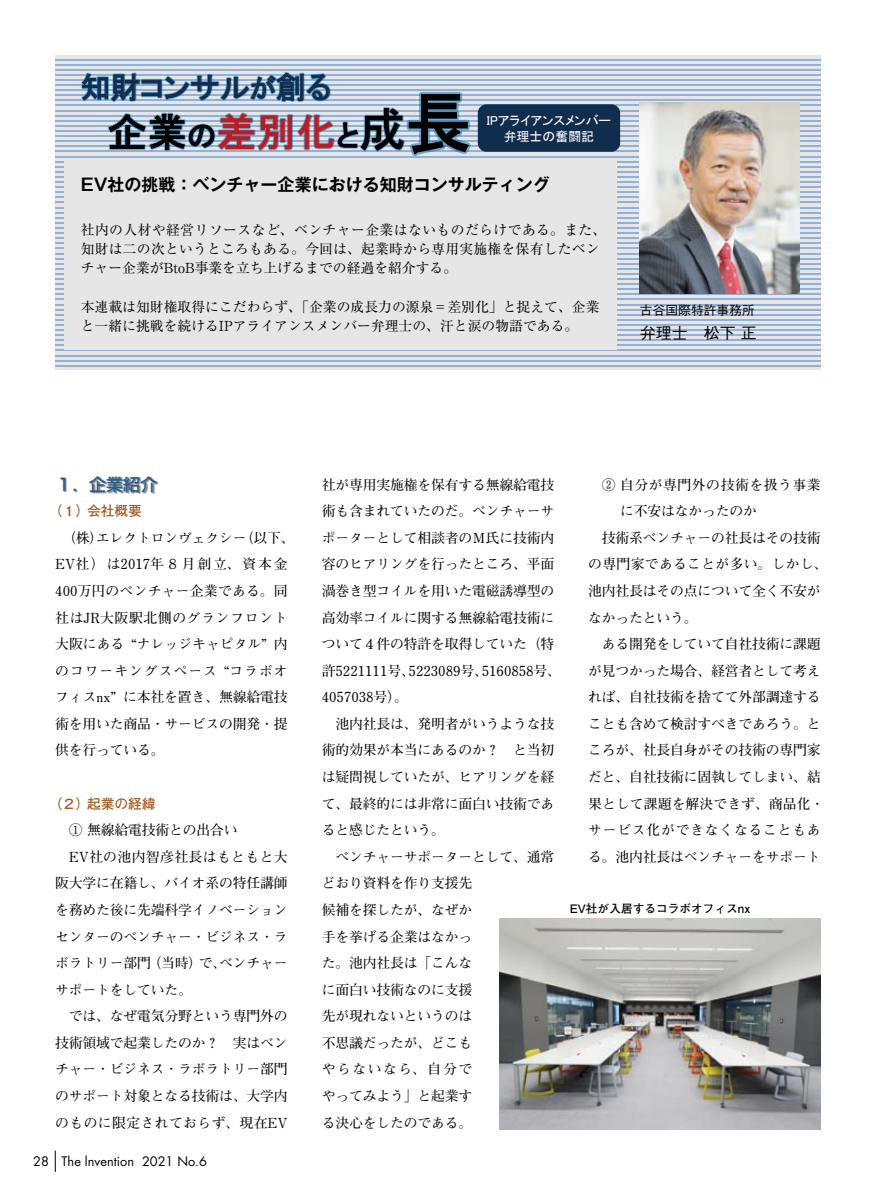
<style>
.page{position:relative;width:893px;height:1191px;background:#fff}
.page>*{position:absolute;margin:0;border:0;box-sizing:border-box;transform-origin:0 0}
.t1{font:39.75px "MS P Gothic";color:#bc1b21}
.t2{font:29.85px "MS P Gothic";color:#112d4d}
.t3{font:700 16.95px "Gothic MB101 Pr 6 N De";color:#000}
.t4{font:500 16.95px "Shin Go Pr 6 N";color:#285a8a}
.t5{font:500 15.9px "Gothic BBB Pr 6 N";color:#000}
.t6{font:700 13.8px/26.5px "Futo Min A101 Pr 6 N";letter-spacing:-.01em;color:#000}
.t7{font:13.8px/19.2px "Ryumin Pr 6 N";color:#000}
.t8{font:700 13.8px "Futo Min A101 Pr 6 N";letter-spacing:.03em;color:#000}
.t9{font:700 13.8px "Futo Min A101 Pr 6 N";letter-spacing:.025em;color:#000}
.t10{font:700 13.8px "Futo Min A101 Pr 6 N";letter-spacing:.055em;color:#000}
.t11{font:700 13.8px "Futo Go B101 Pr 6 N";letter-spacing:-.01em;color:#a35b23}
.t12{font:700 13.8px "Futo Min A101 Pr 6 N";letter-spacing:.04em;color:#000}
.t13{font:12.9px/16.2px "MS P Gothic";color:#fff;text-align:center}
.t14{font:12.75px "Futura";color:#000}
.t15{font:500 12.75px "Gothic BBB Pr 6 N";color:#000}
.t16{font:700 11.7px "Futo Go B101 Pr 6 N";color:#000}
.s1{font-size:26.4px}
.s2{color:#000}
.s3{font-size:29.85px;color:#000}
.s4{font-size:46.35px;color:#000}
.s5{font-size:66.15px;color:#000}
</style>
<div class="page">
<svg style="left:55px;top:1150px;width:1px;height:21px"></svg>
<div style="left:61px;top:477px;width:98px;height:17px;background:#000;opacity:.5"></div>
<svg style="left:55px;top:55px;width:766px;height:315px;background:#d9dde3"></svg>
<hr style="left:55px;top:59px;width:766px;height:1px;background:#91b1d6">
<hr style="left:55px;top:64px;width:766px;height:1px;background:#91b1d6">
<hr style="left:55px;top:69px;width:766px;height:1px;background:#91b1d6">
<hr style="left:55px;top:74px;width:766px;height:2px;background:#91b1d6">
<hr style="left:55px;top:79px;width:766px;height:2px;background:#91b1d6">
<hr style="left:55px;top:84px;width:766px;height:2px;background:#91b1d6">
<hr style="left:55px;top:89px;width:766px;height:2px;background:#91b1d6">
<hr style="left:55px;top:94px;width:766px;height:2px;background:#91b1d6">
<hr style="left:55px;top:100px;width:766px;height:1px;background:#91b1d6">
<hr style="left:55px;top:105px;width:766px;height:1px;background:#91b1d6">
<hr style="left:55px;top:110px;width:766px;height:1px;background:#91b1d6">
<hr style="left:55px;top:115px;width:766px;height:1px;background:#91b1d6">
<hr style="left:55px;top:120px;width:766px;height:1px;background:#91b1d6">
<hr style="left:55px;top:125px;width:766px;height:2px;background:#91b1d6">
<hr style="left:55px;top:130px;width:766px;height:2px;background:#91b1d6">
<hr style="left:55px;top:135px;width:766px;height:2px;background:#91b1d6">
<hr style="left:55px;top:140px;width:766px;height:2px;background:#91b1d6">
<hr style="left:55px;top:146px;width:766px;height:1px;background:#91b1d6">
<hr style="left:55px;top:151px;width:766px;height:1px;background:#91b1d6">
<hr style="left:55px;top:156px;width:766px;height:1px;background:#91b1d6">
<hr style="left:55px;top:161px;width:766px;height:1px;background:#91b1d6">
<hr style="left:55px;top:166px;width:766px;height:1px;background:#91b1d6">
<hr style="left:55px;top:171px;width:766px;height:2px;background:#91b1d6">
<hr style="left:55px;top:176px;width:766px;height:2px;background:#91b1d6">
<hr style="left:55px;top:181px;width:766px;height:2px;background:#91b1d6">
<hr style="left:55px;top:186px;width:766px;height:2px;background:#91b1d6">
<hr style="left:55px;top:191px;width:766px;height:2px;background:#91b1d6">
<hr style="left:55px;top:197px;width:766px;height:1px;background:#91b1d6">
<hr style="left:55px;top:202px;width:766px;height:1px;background:#91b1d6">
<hr style="left:55px;top:207px;width:766px;height:1px;background:#91b1d6">
<hr style="left:55px;top:212px;width:766px;height:1px;background:#91b1d6">
<hr style="left:55px;top:217px;width:766px;height:1px;background:#91b1d6">
<hr style="left:55px;top:222px;width:766px;height:2px;background:#91b1d6">
<hr style="left:55px;top:227px;width:766px;height:2px;background:#91b1d6">
<hr style="left:55px;top:232px;width:766px;height:2px;background:#91b1d6">
<hr style="left:55px;top:237px;width:766px;height:2px;background:#91b1d6">
<hr style="left:55px;top:242px;width:766px;height:2px;background:#91b1d6">
<hr style="left:55px;top:248px;width:766px;height:1px;background:#91b1d6">
<hr style="left:55px;top:253px;width:766px;height:1px;background:#91b1d6">
<hr style="left:55px;top:258px;width:766px;height:1px;background:#91b1d6">
<hr style="left:55px;top:263px;width:766px;height:1px;background:#91b1d6">
<hr style="left:55px;top:268px;width:766px;height:1px;background:#91b1d6">
<hr style="left:55px;top:273px;width:766px;height:2px;background:#91b1d6">
<hr style="left:55px;top:278px;width:766px;height:2px;background:#91b1d6">
<hr style="left:55px;top:283px;width:766px;height:2px;background:#91b1d6">
<hr style="left:55px;top:288px;width:766px;height:2px;background:#91b1d6">
<hr style="left:55px;top:293px;width:766px;height:2px;background:#91b1d6">
<hr style="left:55px;top:299px;width:766px;height:1px;background:#91b1d6">
<hr style="left:55px;top:304px;width:766px;height:1px;background:#91b1d6">
<hr style="left:55px;top:309px;width:766px;height:1px;background:#91b1d6">
<hr style="left:55px;top:314px;width:766px;height:1px;background:#91b1d6">
<hr style="left:55px;top:319px;width:766px;height:1px;background:#91b1d6">
<hr style="left:55px;top:324px;width:766px;height:2px;background:#91b1d6">
<hr style="left:55px;top:329px;width:766px;height:2px;background:#91b1d6">
<hr style="left:55px;top:334px;width:766px;height:2px;background:#91b1d6">
<hr style="left:55px;top:339px;width:766px;height:2px;background:#91b1d6">
<hr style="left:55px;top:344px;width:766px;height:2px;background:#91b1d6">
<hr style="left:55px;top:350px;width:766px;height:1px;background:#91b1d6">
<hr style="left:55px;top:355px;width:766px;height:1px;background:#91b1d6">
<hr style="left:55px;top:360px;width:766px;height:1px;background:#91b1d6">
<hr style="left:55px;top:365px;width:766px;height:1px;background:#91b1d6">
<svg style="left:79px;top:70px;width:395px;height:88px"></svg>
<div style="left:478px;top:104px;width:142px;height:48px;background:#112d4d;border-radius:9px"></div>
<div style="left:64px;top:159px;width:553px;height:190px;background:#e6e6e6"></div>
<img style="left:640px;top:102px;width:159px;height:191px">
<img style="left:500px;top:918px;width:321px;height:211px">
<h2 class="t2" style="left:81px;top:72px;width:252px">知財コンサル<span class="s1">が</span>創る</h2>
<h1 class="t1" style="left:107px;top:112px;width:365px"><span class="s2">企業</span><span class="s3">の</span>差別化<span class="s3">と</span><span class="s4">成</span><span class="s5">長</span></h1>
<p class="t13" style="left:487px;top:112px;width:126px">IPアライアンスメンバー弁理士の奮闘記</p>
<p class="t3" style="left:81px;top:170px;width:470px">EV社の挑戦：ベンチャー企業における知財コンサルティング</p>
<p class="t7" style="left:81px;top:219px;width:527px">社内の人材や経営リソースなど、ベンチャー企業はないものだらけである。また、知財は二の次というところもある。今回は、起業時から専用実施権を保有したベンチャー企業がBtoB事業を立ち上げるまでの経過を紹介する。</p>
<p class="t7" style="left:81px;top:296px;width:520px">本連載は知財権取得にこだわらず、「企業の成長力の源泉＝差別化」と捉えて、企業と一緒に挑戦を続けるIPアライアンスメンバー弁理士の、汗と涙の物語である。</p>
<p class="t15" style="left:640px;top:300px;width:116px">古谷国際特許事務所</p>
<p class="t5" style="left:640px;top:321px;width:118px">弁理士　松下 正</p>
<p class="t4" style="left:55px;top:470px;width:104px">１．企業紹介</p>
<p class="t11" style="left:48px;top:500px;width:95px">（１）会社概要</p>
<p class="t6" style="left:55px;top:524px;width:241px;text-indent:7px">（株）エレクトロンヴェクシー（以下、<br>EV社）は2017年８月創立、資本金<br>400万円のベンチャー企業である。同社はJR大阪駅北側のグランフロント大阪にある “ナレッジキャピタル” 内のコワーキングスペース “コラボオフィスnx” に本社を置き、無線給電技術を用いた商品・サービスの開発・提供を行っている。</p>
<p class="t11" style="left:48px;top:792px;width:109px">（２）起業の経緯</p>
<p class="t6" style="left:69px;top:816px;width:170px">① 無線給電技術との出合い</p>
<p class="t8" style="left:69px;top:846px;width:220px">EV社の池内智彦社長はもともと大</p>
<p class="t6" style="left:55px;top:869px;width:234px">阪大学に在籍し、バイオ系の特任講師</p>
<p class="t6" style="left:55px;top:896px;width:234px">を務めた後に先端科学イノベーション</p>
<p class="t6" style="left:55px;top:922px;width:234px">センターのベンチャー・ビジネス・ラ</p>
<p class="t6" style="left:55px;top:949px;width:234px">ボラトリー部門（当時）で、ベンチャー</p>
<p class="t6" style="left:55px;top:975px;width:138px">サポートをしていた。</p>
<p class="t6" style="left:69px;top:1002px;width:220px">では、なぜ電気分野という専門外の</p>
<p class="t6" style="left:55px;top:1028px;width:234px">技術領域で起業したのか？　実はベン</p>
<p class="t6" style="left:55px;top:1055px;width:234px">チャー・ビジネス・ラボラトリー部門</p>
<p class="t6" style="left:55px;top:1082px;width:234px">のサポート対象となる技術は、大学内</p>
<p class="t8" style="left:55px;top:1111px;width:234px">のものに限定されておらず、現在EV</p>
<p class="t14" style="left:33px;top:1152px;width:175px">28 The lnvention 2021 No.6</p>
<p class="t6" style="left:322px;top:470px;width:241px">社が専用実施権を保有する無線給電技術も含まれていたのだ。ベンチャーサポーターとして相談者のＭ氏に技術内容のヒアリングを行ったところ、平面渦巻き型コイルを用いた電磁誘導型の高効率コイルに関する無線給電技術について４件の特許を取得していた（特許5221111号、5223089号、5160858号、<br>4057038号）。</p>
<p class="t6" style="left:322px;top:710px;width:234px;text-align:justify;text-indent:14px">池内社長は、発明者がいうような技術的効果が本当にあるのか？　と当初は疑問視していたが、ヒアリングを経て、最終的には非常に面白い技術であると感じたという。</p>
<p class="t6" style="left:335px;top:842px;width:220px">ベンチャーサポーターとして、通常</p>
<p class="t6" style="left:322px;top:869px;width:152px;text-align:justify">どおり資料を作り支援先候補を探したが、なぜか手を挙げる企業はなかった。池内社長は「こんなに面白い技術なのに支援先が現れないというのは不思議だったが、どこもやらないなら、自分でやってみよう」と起業する決心をしたのである。</p>
<p class="t12" style="left:602px;top:473px;width:220px">② 自分が専門外の技術を扱う事業</p>
<p class="t6" style="left:620px;top:497px;width:138px">に不安はなかったのか</p>
<p class="t6" style="left:602px;top:524px;width:220px">技術系ベンチャーの社長はその技術</p>
<p class="t9" style="left:588px;top:553px;width:241px">の専門家であることが多い。しかし、</p>
<p class="t6" style="left:588px;top:577px;width:234px">池内社長はその点について全く不安が</p>
<p class="t6" style="left:588px;top:603px;width:111px">なかったという。</p>
<p class="t6" style="left:602px;top:630px;width:220px">ある開発をしていて自社技術に課題</p>
<p class="t6" style="left:588px;top:656px;width:234px">が見つかった場合、経営者として考え</p>
<p class="t6" style="left:588px;top:683px;width:234px">れば、自社技術を捨てて外部調達する</p>
<p class="t6" style="left:588px;top:710px;width:234px">ことも含めて検討すべきであろう。と</p>
<p class="t6" style="left:588px;top:736px;width:234px">ころが、社長自身がその技術の専門家</p>
<p class="t6" style="left:588px;top:763px;width:234px">だと、自社技術に固執してしまい、結</p>
<p class="t6" style="left:588px;top:789px;width:237px">果として課題を解決できず、商品化・</p>
<p class="t10" style="left:588px;top:819px;width:234px">サービス化ができなくなることもあ</p>
<p class="t6" style="left:588px;top:842px;width:234px">る。池内社長はベンチャーをサポート</p>
<p class="t16" style="left:570px;top:899px;width:182px">EV社が入居するコラボオフィスnx</p>
</div>
